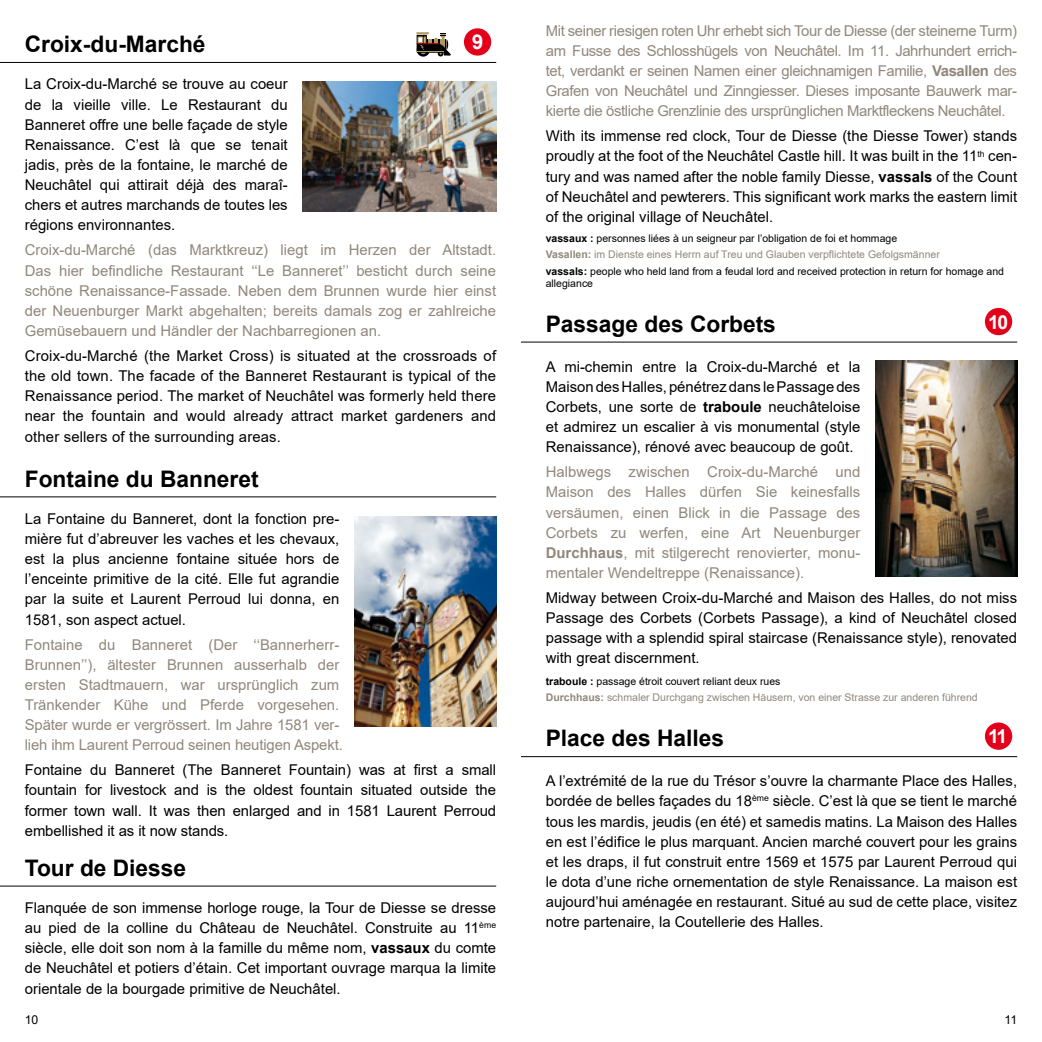
<style>
.page{position:relative;width:1042px;height:1042px;background:#fff}
.page>*{position:absolute;margin:0;border:0;box-sizing:border-box;transform-origin:0 0}
.t1{font:700 22.75px "Arial";color:#000}
.t2{font:700 20.47px "Arial";color:#fff}
.t3{font:700 19.25px "Arial";color:#fff}
.t4{font:14.88px/20.1px "Arial";color:#000;text-align:justify}
.t5{font:14.88px/20.1px "Arial";color:#91877b;text-align:justify}
.t6{font:12.25px "Arial";color:#000}
.t7{font:10.5px/16.4px "Arial";color:#000}
.t8{font:10.5px/16.4px "Arial";color:#91877b}
.s1{font-weight:700}
.s2{font-weight:700;color:#91877b}
.s3{color:#91877b}
.s4{font-weight:700;color:#000}
.s5{color:#000}
</style>
<div class="page">
<hr style="left:0;top:62px;width:496px;height:1px;background:#000">
<hr style="left:0;top:496px;width:496px;height:1px;background:#000">
<hr style="left:0;top:885px;width:496px;height:1px;background:#000">
<svg style="left:416px;top:32px;width:35px;height:24px"></svg>
<div style="left:464px;top:28px;width:27px;height:28px;background:#e2001a;border-radius:50%"></div>
<img style="left:354px;top:516px;width:142px;height:211px">
<img style="left:303px;top:81px;width:193px;height:131px">
<hr style="left:521px;top:342px;width:496px;height:1px;background:#000">
<hr style="left:521px;top:756px;width:496px;height:1px;background:#000">
<div style="left:985px;top:308px;width:27px;height:27px;background:#e2001a;border-radius:50%"></div>
<div style="left:985px;top:722px;width:27px;height:28px;background:#e2001a;border-radius:50%"></div>
<img style="left:875px;top:361px;width:142px;height:215px">
<h1 class="t1" style="left:25px;top:28px;width:182px">Croix-du-Marché</h1>
<h2 class="t2" style="left:472px;top:28px;width:13px">9</h2>
<p class="t4" style="left:25px;top:74px;width:264px">La Croix-du-Marché se trouve au coeur de la vieille ville. Le Restaurant du Banneret offre une belle façade de style Renaissance. C’est là que se tenait jadis, près de la fontaine, le marché de Neuchâtel qui attirait déjà des maraî&shy;chers et autres marchands de toutes les régions environnantes.</p>
<p class="t5" style="left:25px;top:240px;width:473px">Croix-du-Marché (das Marktkreuz) liegt im Herzen der Altstadt.<br>Das hier befindliche Restaurant ‘‘Le Banneret’’ besticht durch seine schöne Renaissance-Fassade. Neben dem Brunnen wurde hier einst der Neuenburger Markt abgehalten; bereits damals zog er zahlreiche Gemüsebauern und Händler der Nachbarregionen an.</p>
<p class="t4" style="left:25px;top:346px;width:473px">Croix-du-Marché (the Market Cross) is situated at the crossroads of the old town. The facade of the Banneret Restaurant is typical of the Renaissance period. The market of Neuchâtel was formerly held there near the fountain and would already attract market gardeners and other sellers of the surrounding areas.</p>
<h1 class="t1" style="left:25px;top:462px;width:235px">Fontaine du Banneret</h1>
<p class="t4" style="left:25px;top:508px;width:316px">La Fontaine du Banneret, dont la fonction pre&shy;mière fut d’abreuver les vaches et les chevaux, est la plus ancienne fontaine située hors de l’enceinte primitive de la cité. Elle fut agrandie par la suite et Laurent Perroud lui donna, en 1581, son aspect actuel.</p>
<p class="t5" style="left:25px;top:634px;width:319px;text-align:left">Fontaine du Banneret (Der ‘‘Bannerherr-Brunnen’’), ältester Brunnen ausserhalb der ersten Stadtmauern, war ursprünglich zum Tränkender Kühe und Pferde vorgesehen.<br>Später wurde er vergrössert. Im Jahre 1581 ver&shy;lieh ihm Laurent Perroud seinen heutigen Aspekt.</p>
<p class="t4" style="left:25px;top:760px;width:473px">Fontaine du Banneret (The Banneret Fountain) was at first a small fountain for livestock and is the oldest fountain situated outside the former town wall. It was then enlarged and in 1581 Laurent Perroud embellished it as it now stands.</p>
<h1 class="t1" style="left:25px;top:851px;width:163px">Tour de Diesse</h1>
<p class="t4" style="left:25px;top:897px;width:473px">Flanquée de son immense horloge rouge, la Tour de Diesse se dresse au pied de la colline du Château de Neuchâtel. Construite au 11<sup>ème </sup>siècle, elle doit son nom à la famille du même nom, <span class="s1">vassaux</span> du comte de Neuchâtel et potiers d’étain. Cet important ouvrage marqua la limite orientale de la bourgade primitive de Neuchâtel.</p>
<p class="t5" style="left:546px;top:20px;width:473px">Mit seiner riesigen roten Uhr erhebt sich Tour de Diesse (der steinerne Turm) am Fusse des Schlosshügels von Neuchâtel. Im 11. Jahrhundert errich&shy;tet, verdankt er seinen Namen einer gleichnamigen Familie, <span class="s1">Vasallen</span> des Grafen von Neuchâtel und Zinngiesser. Dieses imposante Bauwerk mar&shy;kierte die östliche Grenzlinie des ursprünglichen Marktfleckens Neuchâtel.</p>
<p class="t4" style="left:546px;top:126px;width:473px">With its immense red clock, Tour de Diesse (the Diesse Tower) stands proudly at the foot of the Neuchâtel Castle hill. It was built in the 11<sup>th</sup> cen&shy;tury and was named after the noble family Diesse, <span class="s1">vassals</span> of the Count of Neuchâtel and pewterers. This significant work marks the eastern limit of the original village of Neuchâtel.</p>
<p class="t7" style="left:546px;top:230px;width:460px"><span class="s1">vassaux :</span> personnes liées à un seigneur par l’obligation de foi et hommage<br><span class="s2">Vasallen:</span> <span class="s3">im Dienste eines Herrn auf Treu und Glauben verpflichtete Gefolgsmänner<br></span><span class="s1">vassals:</span> people who held land from a feudal lord and received protection in return for homage and</p>
<p class="t7" style="left:546px;top:275px;width:49px">allegiance</p>
<h1 class="t1" style="left:546px;top:308px;width:232px">Passage des Corbets</h1>
<p class="t3" style="left:989px;top:308px;width:21px">10</p>
<p class="t4" style="left:546px;top:356px;width:316px">A mi-chemin entre la Croix-du-Marché et la Maison des Halles, pénétrez dans le Passage des Corbets, une sorte de <span class="s1">traboule</span> neuchâteloise et admirez un escalier à vis monumental (style Renaissance), rénové avec beaucoup de goût.</p>
<p class="t5" style="left:546px;top:462px;width:316px">Halbwegs zwischen Croix-du-Marché und Maison des Halles dürfen Sie keinesfalls versäumen, einen Blick in die Passage des Corbets zu werfen, eine Art Neuenburger <span class="s1">Durchhaus</span>, mit stilgerecht renovierter, monu&shy;mentaler Wendeltreppe (Renaissance).</p>
<p class="t4" style="left:546px;top:588px;width:473px">Midway between Croix-du-Marché and Maison des Halles, do not miss Passage des Corbets (Corbets Passage), a kind of Neuchâtel closed passage with a splendid spiral staircase (Renaissance style), renovated with great discernment.</p>
<p class="t8" style="left:546px;top:673px;width:433px"><span class="s4">traboule :</span> <span class="s5">passage étroit couvert reliant deux rues<br></span><span class="s1">Durchhaus:</span> schmaler Durchgang zwischen Häusern, von einer Strasse zur anderen führend</p>
<h1 class="t1" style="left:546px;top:722px;width:180px">Place des Halles</h1>
<p class="t3" style="left:989px;top:723px;width:18px">11</p>
<p class="t4" style="left:546px;top:771px;width:473px">A l’extrémité de la rue du Trésor s’ouvre la charmante Place des Halles, bordée de belles façades du 18<sup>ème</sup> siècle. C’est là que se tient le marché tous les mardis, jeudis (en été) et samedis matins. La Maison des Halles en est l’édifice le plus marquant. Ancien marché couvert pour les grains et les draps, il fut construit entre 1569 et 1575 par Laurent Perroud qui le dota d’une riche ornementation de style Renaissance. La maison est aujourd’hui aménagée en restaurant. Situé au sud de cette place, visitez notre partenaire, la Coutellerie des Halles.</p>
<p class="t6" style="left:25px;top:1011px;width:15px">10</p>
<p class="t6" style="left:1004px;top:1011px;width:14px">11</p>
</div>
